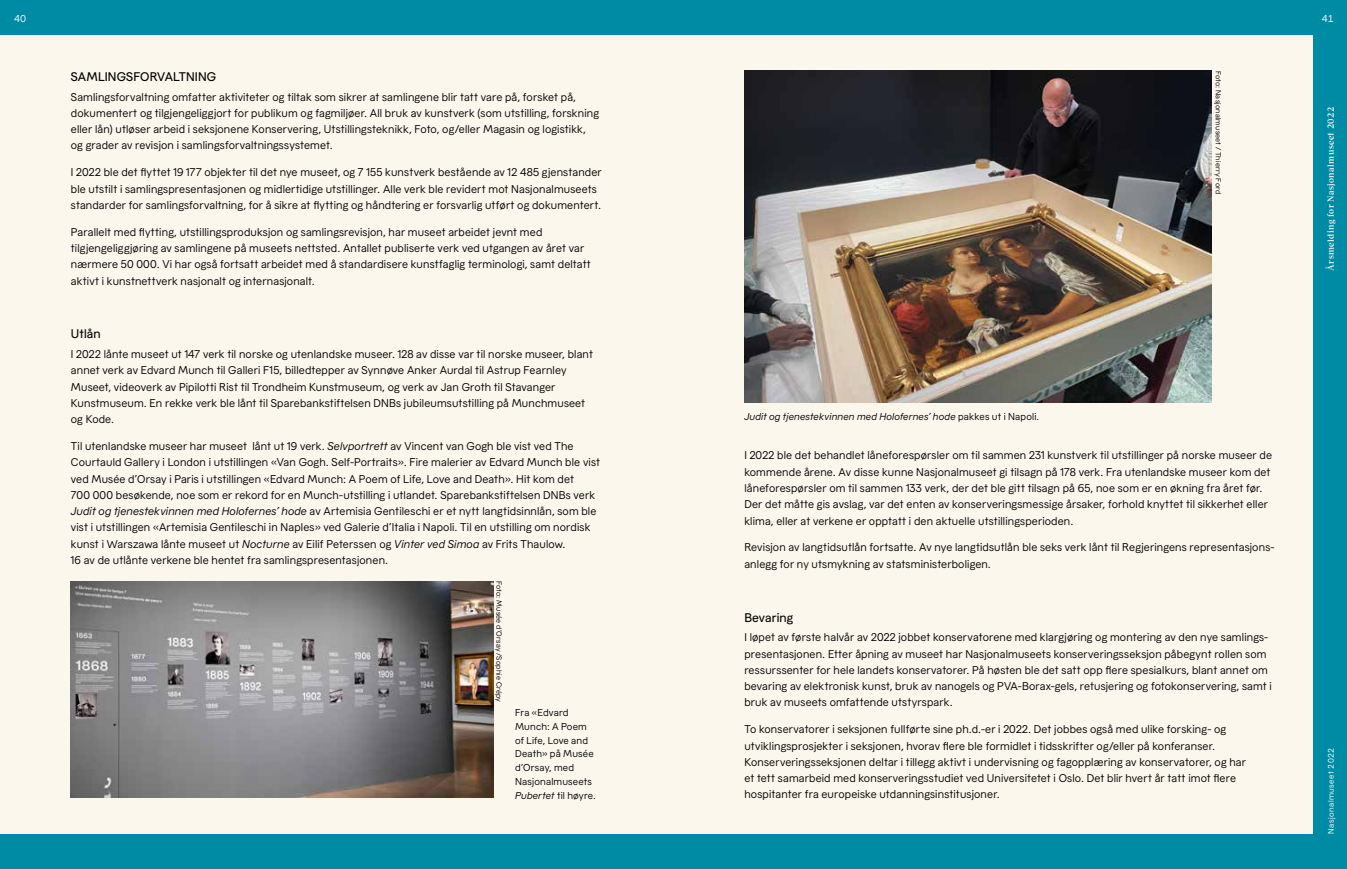
<style>
.page{position:relative;width:1347px;height:869px;background:#fff}
.page>*{position:absolute;margin:0;border:0;box-sizing:border-box;transform-origin:0 0}
.t1{font:500 12.5px "Museet Sans";letter-spacing:.01em;color:#000}
.t2{font:11.25px/16.2px "Museet Sans";letter-spacing:.01em;color:#000}
.t3{font:10px/13.8px "Museet Sans";letter-spacing:.015em;color:#000}
.t4{font:italic 10px "Museet Sans";letter-spacing:.015em;color:#000}
.t5{font:10px "Museet Sans";color:#fff}
.t6{font:500 8.75px "Museet Serif";letter-spacing:.05em;color:#fff}
.t7{font:8.12px "Museet Sans";letter-spacing:.05em;color:#fff}
.t8{font:7.5px "Museet Sans";letter-spacing:.025em;color:#000}
.s1{font-style:italic}
.s2{font-style:normal}
</style>
<div class="page">
<div style="left:0;top:0;width:1346px;height:868px;background:#008ba5"></div>
<div style="left:0;top:35px;width:1312px;height:798px;background:#fbf7ed"></div>
<img style="left:71px;top:581px;width:422px;height:216px">
<img style="left:744px;top:71px;width:467px;height:331px">
<p class="t5" style="left:14px;top:11px;width:13px">40</p>
<p class="t5" style="left:1321px;top:11px;width:14px">41</p>
<p class="t1" style="left:71px;top:67px;width:147px">SAMLINGSFORVALTNING</p>
<p class="t2" style="left:71px;top:88px;width:530px">Samlingsforvaltning omfatter aktiviteter og tiltak som sikrer at samlingene blir tatt vare på, forsket på, dokumentert og tilgjengeliggjort for publikum og fagmiljøer. All bruk av kunstverk (som utstilling, forskning eller lån) utløser arbeid i seksjonene Konservering, Utstillingsteknikk, Foto, og/eller Magasin og logistikk, og grader av revisjon i samlingsforvaltningssystemet.</p>
<p class="t2" style="left:71px;top:163px;width:532px">I 2022 ble det flyttet 19 177 objekter til det nye museet, og 7 155 kunstverk bestående av 12 485 gjenstander ble utstilt i samlingspresentasjonen og midlertidige utstillinger. Alle verk ble revidert mot Nasjonalmuseets standarder for samlingsforvaltning, for å sikre at flytting og håndtering er forsvarlig utført og dokumentert.</p>
<p class="t2" style="left:71px;top:222px;width:521px">Parallelt med flytting, utstillingsproduksjon og samlingsrevisjon, har museet arbeidet jevnt med tilgjengeliggjøring av samlingene på museets nettsted. Antallet publiserte verk ved utgangen av året var nærmere 50 000. Vi har også fortsatt arbeidet med å standardisere kunstfaglig terminologi, samt deltatt aktivt i kunstnettverk nasjonalt og internasjonalt.</p>
<p class="t1" style="left:71px;top:324px;width:31px">Utlån</p>
<p class="t2" style="left:71px;top:345px;width:523px">I 2022 lånte museet ut 147 verk til norske og utenlandske museer. 128 av disse var til norske museer, blant annet verk av Edvard Munch til Galleri F15, billedtepper av Synnøve Anker Aurdal til Astrup Fearnley Museet, videoverk av Pipilotti Rist til Trondheim Kunstmuseum, og verk av Jan Groth til Stavanger Kunstmuseum. En rekke verk ble lånt til Sparebankstiftelsen DNBs jubileumsutstilling på Munchmuseet og Kode.</p>
<p class="t2" style="left:71px;top:437px;width:531px">Til utenlandske museer har museet lånt ut 19 verk. <span class="s1">Selvportrett</span> av Vincent van Gogh ble vist ved The Courtauld Gallery i London i utstillingen «Van Gogh. Self-Portraits». Fire malerier av Edvard Munch ble vist ved Musée d’Orsay i Paris i utstillingen «Edvard Munch: A Poem of Life, Love and Death». Hit kom det<br>700 000 besøkende, noe som er rekord for en Munch-utstilling i utlandet. Sparebankstiftelsen DNBs verk <span class="s1">Judit og tjenestekvinnen med Holofernes’ hode</span> av Artemisia Gentileschi er et nytt langtidsinnlån, som ble vist i utstillingen «Artemisia Gentileschi in Naples» ved Galerie d’Italia i Napoli. Til en utstilling om nordisk kunst i Warszawa lånte museet ut <span class="s1">Nocturne</span> av Eilif Peterssen og <span class="s1">Vinter ved Simoa</span> av Frits Thaulow.<br>16 av de utlånte verkene ble hentet fra samlingspresentasjonen.</p>
<p class="t8" style="left:504px;top:580px;width:122px;rotate:90deg">Foto: Musée d’Orsay /Sophie Crépy</p>
<p class="t3" style="left:515px;top:704px;width:82px">Fra «Edvard<br>Munch: A Poem of Life, Love and<br>Death» på Musée d’Orsay, med<br>Nasjonalmuseets<br><span class="s1">Pubertet</span> til høyre.</p>
<p class="t8" style="left:1223px;top:71px;width:125px;rotate:90deg">Foto: Nasjonalmuseet / Thierry Ford</p>
<p class="t6" style="left:1324px;top:270px;width:166px;rotate:-90deg">Årsmelding for Nasjonalmuseet 2022</p>
<p class="t4" style="left:744px;top:408px;width:296px">Judit og tjenestekvinnen med Holofernes’ hode <span class="s2">pakkes ut i Napoli.</span></p>
<p class="t2" style="left:744px;top:446px;width:529px">I 2022 ble det behandlet låneforespørsler om til sammen 231 kunstverk til utstillinger på norske museer de kommende årene. Av disse kunne Nasjonalmuseet gi tilsagn på 178 verk. Fra utenlandske museer kom det låneforespørsler om til sammen 133 verk, der det ble gitt tilsagn på 65, noe som er en økning fra året før.<br>Der det måtte gis avslag, var det enten av konserveringsmessige årsaker, forhold knyttet til sikkerhet eller klima, eller at verkene er opptatt i den aktuelle utstillingsperioden.</p>
<p class="t2" style="left:744px;top:538px;width:531px">Revisjon av langtidsutlån fortsatte. Av nye langtidsutlån ble seks verk lånt til Regjeringens representasjons&shy;anlegg for ny utsmykning av statsministerboligen.</p>
<p class="t1" style="left:744px;top:607px;width:50px">Bevaring</p>
<p class="t2" style="left:744px;top:628px;width:529px">I løpet av første halvår av 2022 jobbet konservatorene med klargjøring og montering av den nye samlings&shy;presentasjonen. Etter åpning av museet har Nasjonalmuseets konserveringsseksjon påbegynt rollen som ressurssenter for hele landets konservatorer. På høsten ble det satt opp flere spesialkurs, blant annet om bevaring av elektronisk kunst, bruk av nanogels og PVA-Borax-gels, retusjering og fotokonservering, samt i bruk av museets omfattende utstyrspark.</p>
<p class="t2" style="left:744px;top:720px;width:503px">To konservatorer i seksjonen fullførte sine ph.d.-er i 2022. Det jobbes også med ulike forsking- og utviklingsprosjekter i seksjonen, hvorav flere ble formidlet i tidsskrifter og/eller på konferanser.<br>Konserveringsseksjonen deltar i tillegg aktivt i undervisning og fagopplæring av konservatorer, og har et tett samarbeid med konserveringsstudiet ved Universitetet i Oslo. Det blir hvert år tatt imot flere hospitanter fra europeiske utdanningsinstitusjoner.</p>
<p class="t7" style="left:1324px;top:833px;width:87px;rotate:-90deg">Nasjonalmuseet 2022</p>
</div>
